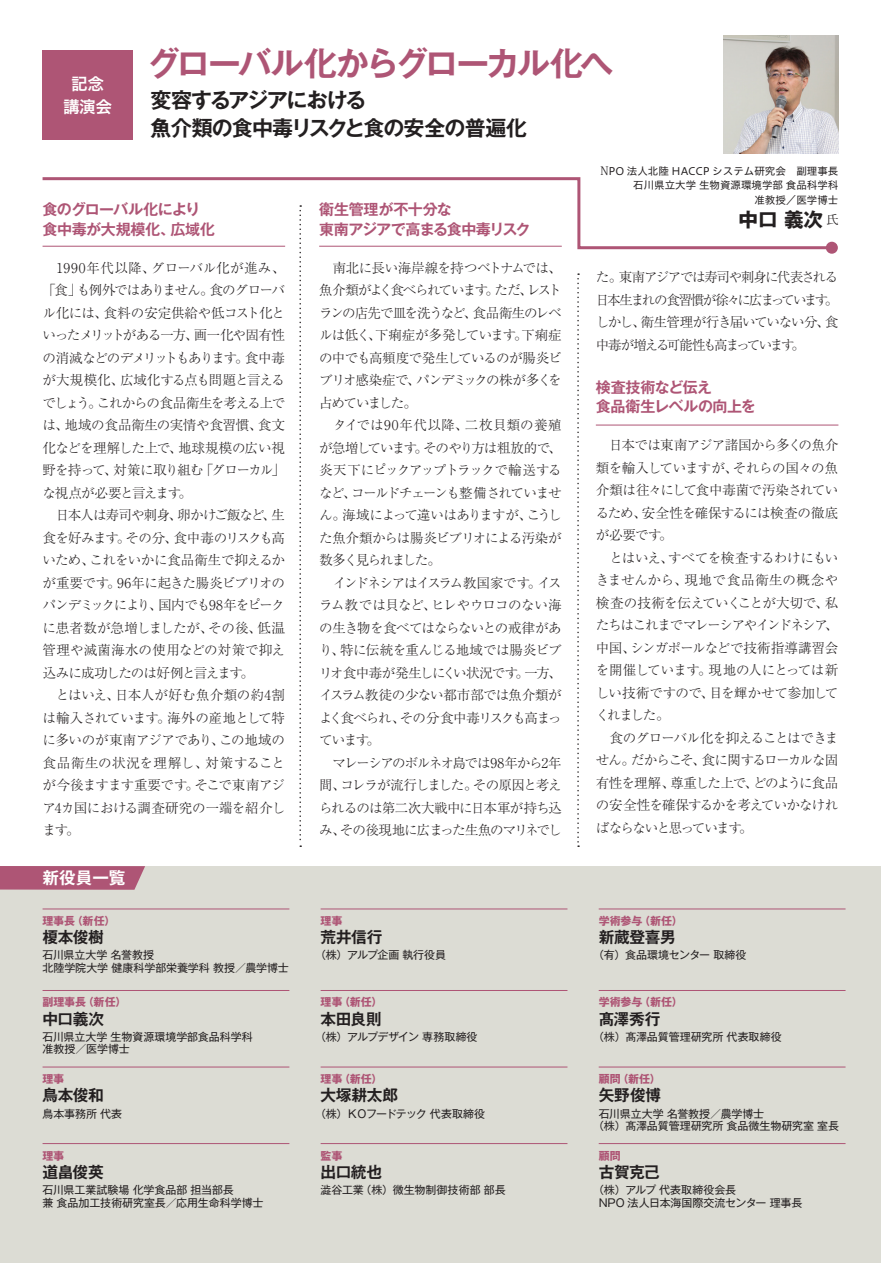
<style>
.page{position:relative;width:881px;height:1263px;background:#fff}
.page>*{position:absolute;margin:0;border:0;box-sizing:border-box;transform-origin:0 0}
.t1{font:700 33px "Gothic MB101 Pr 5 De";letter-spacing:-.075em;color:#ae5575}
.t2{font:700 21px/28.5px "Gothic MB101 Pr 5 De";letter-spacing:-.045em;color:#231f20}
.t3{font:700 19.5px "Gothic MB101 Pr 6 N";color:#231f20}
.t4{font:16.65px/22.5px "Hiragino UD Sans Std N W6";color:#fff;text-align:center}
.t5{font:700 16.65px "Gothic MB101 Pr 6 N De";color:#fff}
.t6{font:700 15.6px "Gothic MB101 Pr 6 N De";letter-spacing:-.025em;color:#231f20}
.t7{font:700 15px/19.5px "Gothic MB101 Pr 6 N De";letter-spacing:-.03em;color:#ae5575}
.t8{font:300 13.5px/22.5px "P Ryumin Pr 6 N";letter-spacing:-.055em;color:#231f20}
.t9{font:10.95px/12.6px "Gothic MB101 Pr 6 N";letter-spacing:-.005em;color:#231f20}
.t10{font:700 10.95px "Gothic MB101 Pr 6 N";color:#ae5575}
.t11{font:10.95px "Gothic MB101 Pr 6 N";letter-spacing:-.08em;color:#231f20}
.t12{font:10.95px "Gothic MB101 Pr 6 N";letter-spacing:-.045em;color:#231f20}
.t13{font:10.5px/14.7px "Hiragino UD Sans Std N W4";color:#231f20;text-align:right}
.s1{font-family:"Koz Min Pro";font-size:11.55px}
.s2{font-family:"Koz Min Pro";font-weight:400;font-size:12px}
</style>
<div class="page">
<hr style="left:880px;top:0;width:1px;height:1263px;background:#ae5575">
<div style="left:0;top:866px;width:880px;height:397px;background:#dcdcd4"></div>
<hr style="left:43px;top:909px;width:246px;height:1px;background:#ae5575">
<hr style="left:320px;top:909px;width:247px;height:1px;background:#ae5575">
<hr style="left:598px;top:909px;width:247px;height:1px;background:#ae5575">
<hr style="left:43px;top:990px;width:246px;height:1px;background:#ae5575">
<hr style="left:320px;top:990px;width:247px;height:1px;background:#ae5575">
<hr style="left:598px;top:990px;width:247px;height:1px;background:#ae5575">
<hr style="left:43px;top:1067px;width:246px;height:1px;background:#ae5575">
<hr style="left:320px;top:1067px;width:247px;height:1px;background:#ae5575">
<hr style="left:598px;top:1067px;width:247px;height:1px;background:#ae5575">
<hr style="left:43px;top:1143px;width:246px;height:1px;background:#ae5575">
<hr style="left:320px;top:1143px;width:247px;height:1px;background:#ae5575">
<hr style="left:598px;top:1143px;width:247px;height:1px;background:#ae5575">
<svg style="left:299px;top:251px;width:2px;height:596px"></svg>
<svg style="left:577px;top:273px;width:2px;height:574px"></svg>
<svg style="left:0;top:866px;width:145px;height:24px;background:#b05c79"></svg>
<img style="left:723px;top:35px;width:115px;height:118px">
<svg style="left:42px;top:177px;width:792px;height:73px"></svg>
<div style="left:825px;top:242px;width:12px;height:12px;background:#ae5575;border-radius:50%"></div>
<hr style="left:43px;top:246px;width:242px;height:1px;background:#ae5575">
<hr style="left:319px;top:246px;width:242px;height:1px;background:#ae5575">
<hr style="left:595px;top:425px;width:243px;height:1px;background:#ae5575">
<div style="left:43px;top:50px;width:89px;height:89px;background:#ae5575"></div>
<p class="t4" style="left:63px;top:72px;width:51px">記念講演会</p>
<h1 class="t1" style="left:147px;top:36px;width:467px">グローバル化からグローカル化へ</h1>
<h2 class="t2" style="left:151px;top:84px;width:377px">変容するアジアにおける<br>魚介類の食中毒リスクと食の安全の普遍化</h2>
<p class="t7" style="left:43px;top:199px;width:174px">食のグローバル化により食中毒が大規模化、広域化</p>
<p class="t8" style="left:43px;top:256px;width:244px;text-indent:14px">1990年代以降、グローバル化が進み、「食」も例外ではありません。食のグローバル化には、食料の安定供給や低コスト化といったメリットがある一方、画一化や固有性の消滅などのデメリットもあります。食中毒が大規模化、広域化する点も問題と言えるでしょう。これからの食品衛生を考える上では、地域の食品衛生の実情や食習慣、食文化などを理解した上で、地球規模の広い視野を持って、対策に取り組む「グローカル」な視点が必要と言えます。<br>　日本人は寿司や刺身、卵かけご飯など、生食を好みます。その分、食中毒のリスクも高いため、これをいかに食品衛生で抑えるかが重要です。96年に起きた腸炎ビブリオのパンデミックにより、国内でも98年をピークに患者数が急増しましたが、その後、低温管理や滅菌海水の使用などの対策で抑え込みに成功したのは好例と言えます。<br>　とはいえ、日本人が好む魚介類の約4割は輸入されています。海外の産地として特に多いのが東南アジアであり、この地域の食品衛生の状況を理解し、対策することが今後ますます重要です。そこで東南アジア4カ国における調査研究の一端を紹介します。</p>
<p class="t5" style="left:43px;top:864px;width:84px">新役員一覧</p>
<p class="t10" style="left:43px;top:912px;width:74px">理事長（新任）</p>
<p class="t6" style="left:43px;top:924px;width:63px">榎本俊樹</p>
<p class="t9" style="left:43px;top:948px;width:248px">石川県立大学 名誉教授<br>北陸学院大学 健康科学部栄養学科 教授／農学博士</p>
<p class="t10" style="left:43px;top:993px;width:85px">副理事長（新任）</p>
<p class="t6" style="left:43px;top:1006px;width:63px">中口義次</p>
<p class="t9" style="left:43px;top:1029px;width:212px">石川県立大学 生物資源環境学部食品科学科准教授／医学博士</p>
<p class="t10" style="left:43px;top:1070px;width:23px">理事</p>
<p class="t6" style="left:43px;top:1082px;width:63px">鳥本俊和</p>
<p class="t9" style="left:43px;top:1106px;width:81px">鳥本事務所 代表</p>
<p class="t10" style="left:43px;top:1146px;width:23px">理事</p>
<p class="t6" style="left:43px;top:1159px;width:63px">道畠俊英</p>
<p class="t9" style="left:43px;top:1183px;width:222px">石川県工業試験場 化学食品部 担当部長<br>兼 食品加工技術研究室長／応用生命科学博士</p>
<p class="t13" style="left:600px;top:163px;width:239px"><span class="s1">N</span>PO 法人北陸 HACCP システム研究会　副理事長石川県立大学 生物資源環境学部 食品科学科<br>准教授／医学博士</p>
<h3 class="t3" style="left:738px;top:203px;width:101px">中口 義次 <span class="s2">氏</span></h3>
<p class="t7" style="left:319px;top:199px;width:213px">衛生管理が不十分な<br>東南アジアで高まる食中毒リスク</p>
<p class="t8" style="left:319px;top:256px;width:244px">　南北に長い海岸線を持つベトナムでは、魚介類がよく食べられています。ただ、レストランの店先で皿を洗うなど、食品衛生のレベルは低く、下痢症が多発しています。下痢症の中でも高頻度で発生しているのが腸炎ビブリオ感染症で、パンデミックの株が多くを占めていました。<br>　タイでは90年代以降、二枚貝類の養殖が急増しています。そのやり方は粗放的で、炎天下にピックアップトラックで輸送するなど、コールドチェーンも整備されていません。海域によって違いはありますが、こうした魚介類からは腸炎ビブリオによる汚染が数多く見られました。<br>　インドネシアはイスラム教国家です。イスラム教では貝など、ヒレやウロコのない海の生き物を食べてはならないとの戒律があり、特に伝統を重んじる地域では腸炎ビブリオ食中毒が発生しにくい状況です。一方、イスラム教徒の少ない都市部では魚介類がよく食べられ、その分食中毒リスクも高まっています。<br>　マレーシアのボルネオ島では98年から2年間、コレラが流行しました。その原因と考えられるのは第二次大戦中に日本軍が持ち込み、その後現地に広まった生魚のマリネでし</p>
<p class="t8" style="left:595px;top:265px;width:244px;text-align:justify">た。東南アジアでは寿司や刺身に代表される日本生まれの食習慣が徐々に広まっています。しかし、衛生管理が行き届いていない分、食中毒が増える可能性も高まっています。</p>
<p class="t7" style="left:595px;top:377px;width:161px">検査技術など伝え<br>食品衛生レベルの向上を</p>
<p class="t8" style="left:595px;top:433px;width:244px">　日本では東南アジア諸国から多くの魚介類を輸入していますが、それらの国々の魚介類は往々にして食中毒菌で汚染されているため、安全性を確保するには検査の徹底が必要です。<br>　とはいえ、すべてを検査するわけにもいきませんから、現地で食品衛生の概念や検査の技術を伝えていくことが大切で、私たちはこれまでマレーシアやインドネシア、中国、シンガポールなどで技術指導講習会を開催しています。現地の人にとっては新しい技術ですので、目を輝かせて参加してくれました。<br>　食のグローバル化を抑えることはできません。だからこそ、食に関するローカルな固有性を理解、尊重した上で、どのように食品の安全性を確保するかを考えていかなければならないと思っています。</p>
<p class="t10" style="left:320px;top:912px;width:23px">理事</p>
<p class="t6" style="left:320px;top:924px;width:63px">荒井信行</p>
<p class="t9" style="left:315px;top:948px;width:132px">（株）アルプ企画 執行役員</p>
<p class="t10" style="left:320px;top:993px;width:63px">理事（新任）</p>
<p class="t6" style="left:320px;top:1006px;width:63px">本田良則</p>
<p class="t12" style="left:315px;top:1027px;width:164px">（株）アルプデザイン 専務取締役</p>
<p class="t10" style="left:320px;top:1070px;width:63px">理事（新任）</p>
<p class="t6" style="left:320px;top:1082px;width:79px">大塚耕太郎</p>
<p class="t11" style="left:315px;top:1104px;width:171px">（株）ＫＯフードテック 代表取締役</p>
<p class="t10" style="left:320px;top:1146px;width:23px">監事</p>
<p class="t6" style="left:320px;top:1159px;width:63px">出口統也</p>
<p class="t9" style="left:320px;top:1183px;width:186px">澁谷工業（株）微生物制御技術部 部長</p>
<p class="t10" style="left:598px;top:912px;width:86px">学術参与（新任）</p>
<p class="t6" style="left:598px;top:924px;width:78px">新蔵登喜男</p>
<p class="t9" style="left:593px;top:948px;width:155px">（有）食品環境センター 取締役</p>
<p class="t10" style="left:598px;top:993px;width:86px">学術参与（新任）</p>
<p class="t6" style="left:598px;top:1006px;width:63px">髙澤秀行</p>
<p class="t9" style="left:593px;top:1029px;width:190px">（株）髙澤品質管理研究所 代表取締役</p>
<p class="t10" style="left:598px;top:1070px;width:64px">顧問（新任）</p>
<p class="t6" style="left:598px;top:1082px;width:64px">矢野俊博</p>
<p class="t9" style="left:593px;top:1106px;width:247px;text-indent:5px">石川県立大学 名誉教授／農学博士<br>（株）髙澤品質管理研究所 食品微生物研究室 室長</p>
<p class="t10" style="left:598px;top:1146px;width:23px">顧問</p>
<p class="t6" style="left:598px;top:1159px;width:63px">古賀克己</p>
<p class="t9" style="left:598px;top:1183px;width:205px;text-indent:-5px">（株）アルプ 代表取締役会長<br>NPO 法人日本海国際交流センター 理事長</p>
</div>
